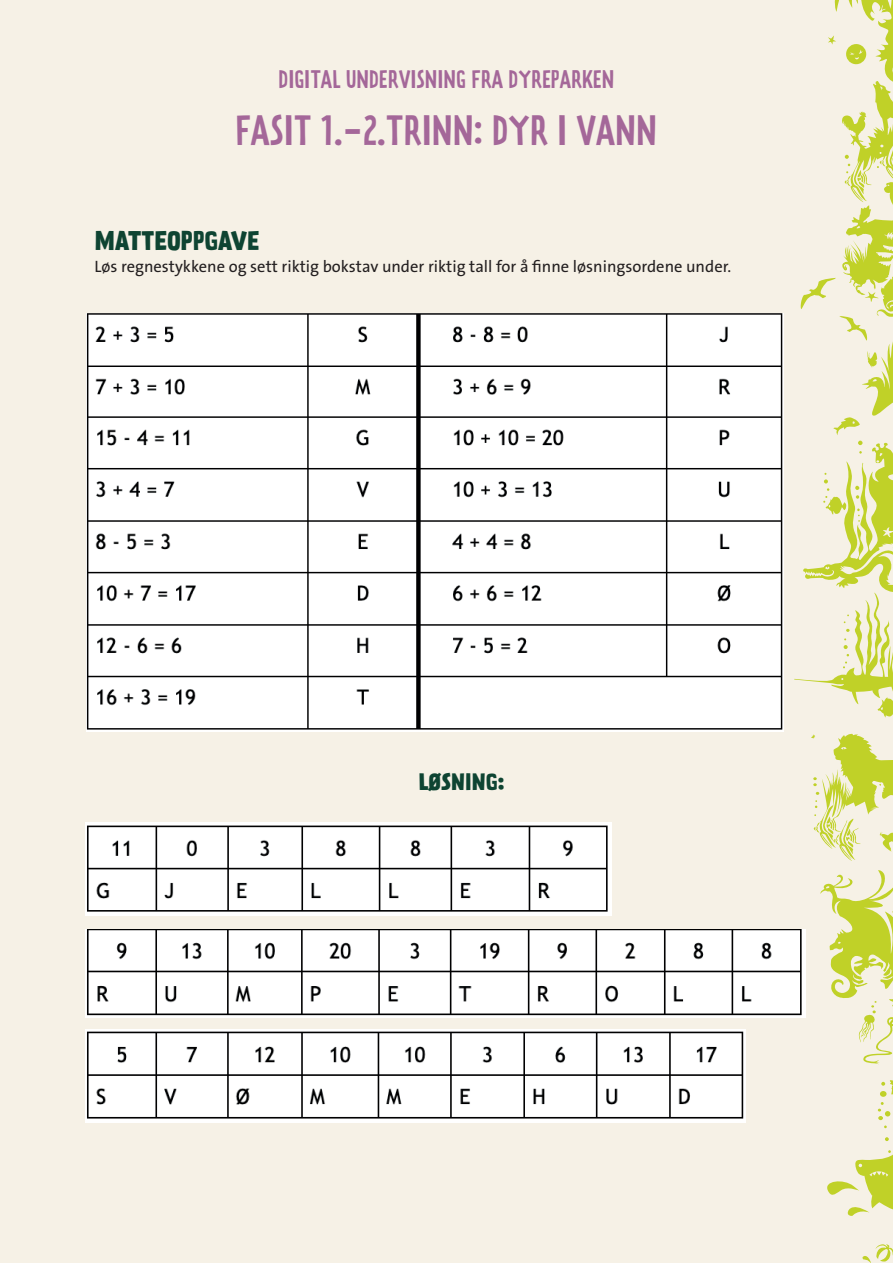
<style>
.page{position:relative;width:893px;height:1263px;background:#f6f1e6}
.page>*{position:absolute;margin:0;border:0;box-sizing:border-box;transform-origin:0 0}
.t1{font:37.5px "Prater Sans One";color:#a46799}
.t2{font:700 24px "Prater Sans Pro";color:#0e4432}
.t3{font:22.5px "Prater Sans One";color:#a46799}
.t4{font:700 21px "Prater Sans Pro";color:#0e4432}
.t5{font:16.5px "The Sans B W5 Plain";color:#231f20}
</style>
<div class="page">
<svg style="left:794px;top:0;width:99px;height:1065px"></svg>
<svg style="left:857px;top:170px;width:9px;height:18px"></svg>
<svg style="left:844px;top:155px;width:7px;height:32px"></svg>
<svg style="left:877px;top:160px;width:6px;height:8px"></svg>
<svg style="left:845px;top:43px;width:22px;height:22px"></svg>
<svg style="left:827px;top:1080px;width:66px;height:183px"></svg>
<svg style="left:878px;top:697px;width:15px;height:21px"></svg>
<img style="left:86px;top:313px;width:697px;height:418px">
<img style="left:85px;top:822px;width:526px;height:94px">
<img style="left:85px;top:929px;width:721px;height:88px">
<img style="left:85px;top:1029px;width:660px;height:94px">
<h3 class="t3" style="left:279px;top:66px;width:337px">DIGITAL UNDERVISNING FRA DYREPARKEN</h3>
<h1 class="t1" style="left:236px;top:108px;width:423px">FASIT 1.-2.TRINN: DYR I VANN</h1>
<h2 class="t2" style="left:95px;top:222px;width:166px">MATTEOPPGAVE</h2>
<p class="t5" style="left:95px;top:256px;width:638px">Løs regnestykkene og sett riktig bokstav under riktig tall for å finne løsningsordene under.</p>
<p class="t4" style="left:419px;top:765px;width:88px">LØSNING:</p>
</div>
